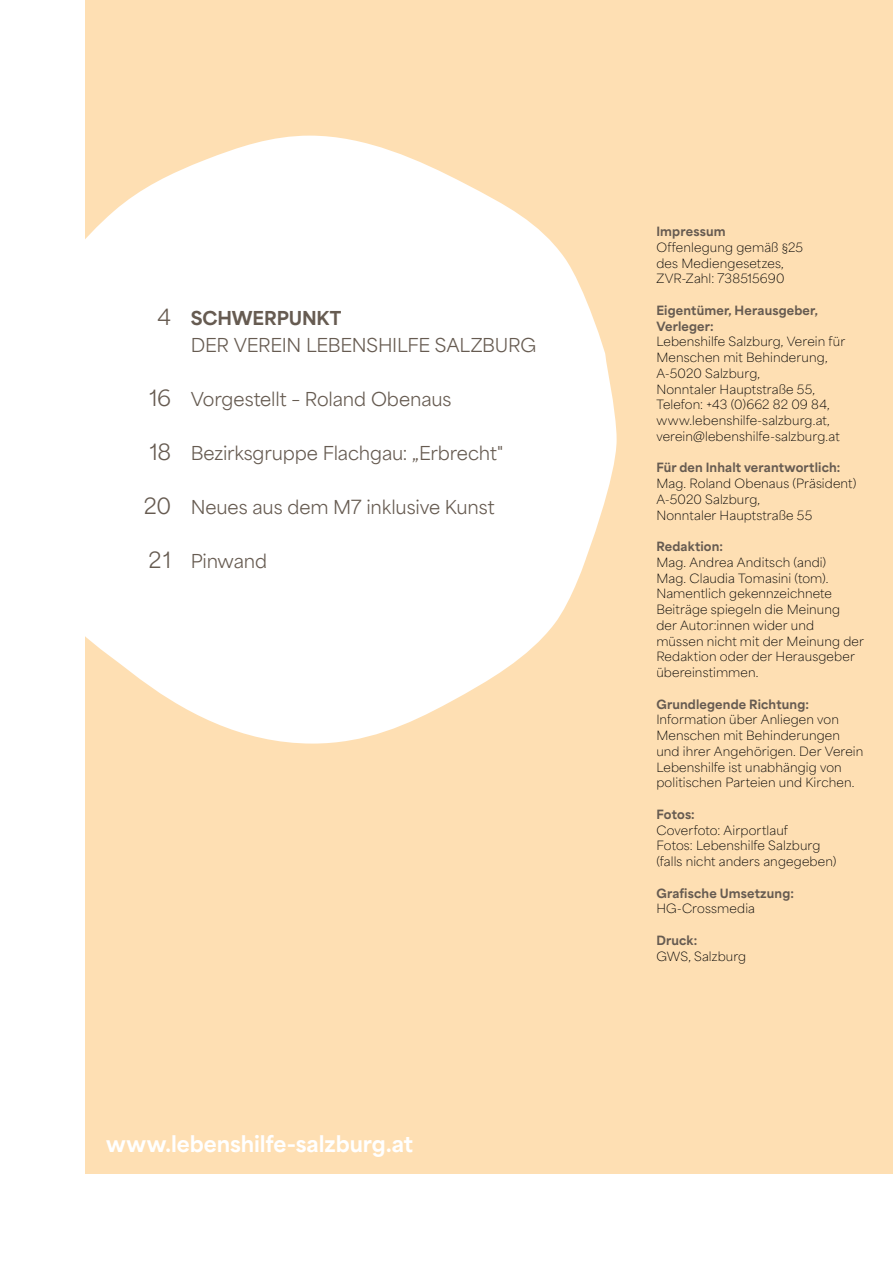
<style>
.page{position:relative;width:893px;height:1263px;background:#fff}
.page>*{position:absolute;margin:0;border:0;box-sizing:border-box;transform-origin:0 0}
.t1{font:800 21px "Area Normal";letter-spacing:-.005em;color:#fff}
.t2{font:18px/27px "Area Normal";letter-spacing:-.01em;color:#665b51}
.t3{font:100 12px/15.8px "Area Normal";letter-spacing:.01em;color:#000}
.t4{font:800 12px/15.8px "Area Normal";letter-spacing:.01em;color:#665b51}
.s1{font-size:21px}
.s2{font-weight:800}
</style>
<div class="page">
<div style="left:85px;top:0;width:808px;height:1174px;background:#fedfb3"></div>
<svg style="left:85px;top:136px;width:532px;height:607px;fill:#fff"></svg>
<h2 class="t2" style="left:191px;top:302px;width:347px;text-indent:-33px"><span class="s1">4</span> <span class="s2">SCHWERPUNKT<br></span>DER VEREIN LEBENSHILFE SALZBURG</h2>
<h2 class="t2" style="left:149px;top:383px;width:304px"><span class="s1">16</span> Vorgestellt – Roland Obenaus</h2>
<h2 class="t2" style="left:150px;top:437px;width:355px"><span class="s1">18</span> Bezirksgruppe Flachgau: „Erbrecht"</h2>
<h2 class="t2" style="left:144px;top:491px;width:352px"><span class="s1">20</span> Neues aus dem M7 inklusive Kunst</h2>
<h2 class="t2" style="left:149px;top:545px;width:120px"><span class="s1">21</span> Pinwand</h2>
<h1 class="t1" style="left:106px;top:1125px;width:308px">www.lebenshilfe-salzburg.at</h1>
<p class="t4" style="left:656px;top:222px;width:71px">Impressum</p>
<p class="t3" style="left:656px;top:238px;width:148px">Offenlegung gemäß §25 des Mediengesetzes,<br>ZVR-Zahl: 738515690</p>
<p class="t4" style="left:656px;top:301px;width:163px">Eigentümer, Herausgeber,<br>Verleger:</p>
<p class="t3" style="left:656px;top:332px;width:190px">Lebenshilfe Salzburg, Verein für<br>Menschen mit Behinderung,<br>A-5020 Salzburg,<br>Nonntaler Hauptstraße 55,<br>Telefon: +43 (0)662 82 09 84, www.lebenshilfe-salzburg.at, verein@lebenshilfe-salzburg.at</p>
<p class="t4" style="left:656px;top:459px;width:186px">Für den Inhalt verantwortlich:</p>
<p class="t3" style="left:656px;top:474px;width:202px">Mag. Roland Obenaus (Präsident)<br>A-5020 Salzburg,<br>Nonntaler Hauptstraße 55</p>
<p class="t4" style="left:656px;top:537px;width:68px">Redaktion:</p>
<p class="t3" style="left:656px;top:553px;width:209px">Mag. Andrea Anditsch (andi)<br>Mag. Claudia Tomasini (tom).<br>Namentlich gekennzeichnete<br>Beiträge spiegeln die Meinung<br>der Autor:innen wider und müssen nicht mit der Meinung der<br>Redaktion oder der Herausgeber übereinstimmen.</p>
<p class="t4" style="left:656px;top:695px;width:154px">Grundlegende Richtung:</p>
<p class="t3" style="left:656px;top:710px;width:209px">Information über Anliegen von<br>Menschen mit Behinderungen und ihrer Angehörigen. Der Verein<br>Lebenshilfe ist unabhängig von politischen Parteien und Kirchen.</p>
<p class="t4" style="left:656px;top:805px;width:40px">Fotos:</p>
<p class="t3" style="left:656px;top:820px;width:182px">Coverfoto: Airportlauf<br>Fotos: Lebenshilfe Salzburg (falls nicht anders angegeben)</p>
<p class="t4" style="left:656px;top:884px;width:139px">Grafische Umsetzung:</p>
<p class="t3" style="left:656px;top:899px;width:100px">HG-Crossmedia</p>
<p class="t4" style="left:656px;top:931px;width:42px">Druck:</p>
<p class="t3" style="left:656px;top:946px;width:91px">GWS, Salzburg</p>
</div>
